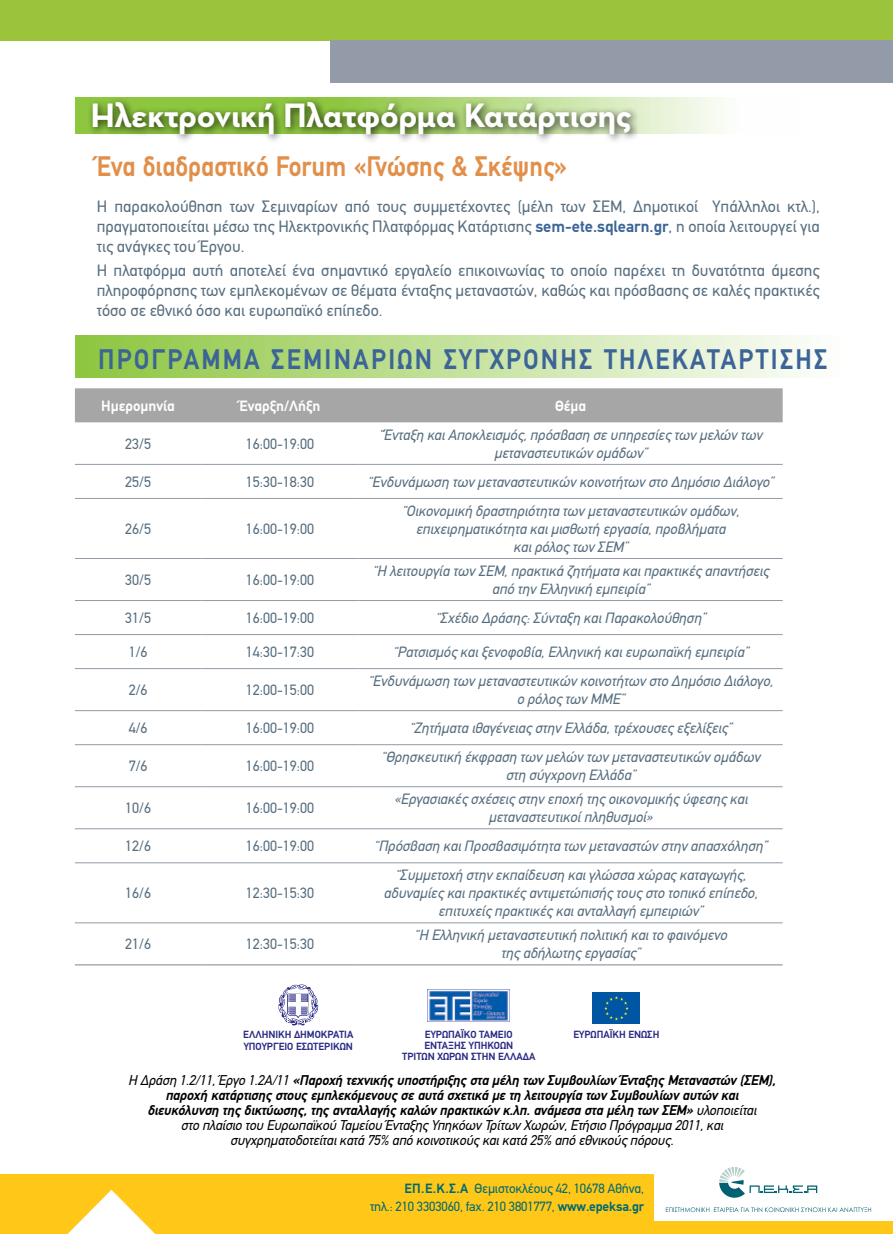
<style>
.page{position:relative;width:893px;height:1234px;background:#fff}
.page>*{position:absolute;margin:0;border:0;box-sizing:border-box;transform-origin:0 0}
.t1{font:700 34.5px "Neutraface Text Greek";letter-spacing:-.02em;color:#fff}
.t2{font:700 28.5px "PF Din Text";letter-spacing:.09em;color:#3c6497;scale:.9 1}
.t3{font:700 28.5px "PF Din Text";color:#e1904b;scale:.9 1}
.t4{font:16.5px/19.8px "PF Din Text";color:#576e7f;text-align:justify}
.t5{font:italic 15px/18px "PF Din Text";color:#576e7f;text-align:center}
.t6{font:15px "PF Din Text";color:#576e7f}
.t7{font:700 15px "PF Din Text";color:#fff}
.t8{font:italic 700 14.25px/15px "PF Din Text";letter-spacing:-.01em;color:#000;text-align:center}
.t9{font:13.5px/18px "PF Din Text";letter-spacing:-.01em;color:#006a71;text-align:right}
.t10{font:700 10.5px/12.8px "PF Din Text";color:#2a2a86}
.s1{font-weight:700;color:#3c6497}
.s2{color:#3c6497}
.s3{font-weight:400}
.s4{font-weight:700}
</style>
<div class="page">
<div style="left:0;top:0;width:893px;height:40px;background:#9bc33c"></div>
<div style="left:331px;top:40px;width:562px;height:42px;background:#929ba7"></div>
<svg style="left:75px;top:97px;width:647px;height:37px;background:#e0efcc"></svg>
<div style="left:87px;top:96px;width:554px;height:49px;background:#000;opacity:.75"></div>
<div style="left:75px;top:335px;width:767px;height:43px;background:linear-gradient(to right,#8cc53e,#fefefd)"></div>
<div style="left:75px;top:388px;width:708px;height:34px;background:#a6a6a6"></div>
<hr style="left:75px;top:464px;width:126px;height:1px;background:#929ba7">
<hr style="left:201px;top:464px;width:158px;height:1px;background:#929ba7">
<hr style="left:359px;top:464px;width:424px;height:1px;background:#929ba7">
<hr style="left:75px;top:498px;width:126px;height:1px;background:#929ba7">
<hr style="left:201px;top:498px;width:158px;height:1px;background:#929ba7">
<hr style="left:359px;top:498px;width:424px;height:1px;background:#929ba7">
<hr style="left:75px;top:558px;width:126px;height:1px;background:#929ba7">
<hr style="left:201px;top:558px;width:158px;height:1px;background:#929ba7">
<hr style="left:359px;top:558px;width:424px;height:1px;background:#929ba7">
<hr style="left:75px;top:600px;width:126px;height:1px;background:#929ba7">
<hr style="left:201px;top:600px;width:158px;height:1px;background:#929ba7">
<hr style="left:359px;top:600px;width:424px;height:1px;background:#929ba7">
<hr style="left:75px;top:634px;width:126px;height:1px;background:#929ba7">
<hr style="left:201px;top:634px;width:158px;height:1px;background:#929ba7">
<hr style="left:359px;top:634px;width:424px;height:1px;background:#929ba7">
<hr style="left:75px;top:668px;width:126px;height:1px;background:#929ba7">
<hr style="left:201px;top:668px;width:158px;height:1px;background:#929ba7">
<hr style="left:359px;top:668px;width:424px;height:1px;background:#929ba7">
<hr style="left:75px;top:710px;width:126px;height:1px;background:#929ba7">
<hr style="left:201px;top:710px;width:158px;height:1px;background:#929ba7">
<hr style="left:359px;top:710px;width:424px;height:1px;background:#929ba7">
<hr style="left:75px;top:744px;width:126px;height:1px;background:#929ba7">
<hr style="left:201px;top:744px;width:158px;height:1px;background:#929ba7">
<hr style="left:359px;top:744px;width:424px;height:1px;background:#929ba7">
<hr style="left:75px;top:786px;width:126px;height:1px;background:#929ba7">
<hr style="left:201px;top:786px;width:158px;height:1px;background:#929ba7">
<hr style="left:359px;top:786px;width:424px;height:1px;background:#929ba7">
<hr style="left:75px;top:828px;width:126px;height:1px;background:#929ba7">
<hr style="left:201px;top:828px;width:158px;height:1px;background:#929ba7">
<hr style="left:359px;top:828px;width:424px;height:1px;background:#929ba7">
<hr style="left:75px;top:862px;width:126px;height:1px;background:#929ba7">
<hr style="left:201px;top:862px;width:158px;height:1px;background:#929ba7">
<hr style="left:359px;top:862px;width:424px;height:1px;background:#929ba7">
<hr style="left:75px;top:922px;width:126px;height:1px;background:#929ba7">
<hr style="left:201px;top:922px;width:158px;height:1px;background:#929ba7">
<hr style="left:359px;top:922px;width:424px;height:1px;background:#929ba7">
<hr style="left:75px;top:964px;width:126px;height:1px;background:#7c8692">
<hr style="left:201px;top:964px;width:158px;height:1px;background:#7c8692">
<hr style="left:359px;top:964px;width:424px;height:1px;background:#7c8692">
<svg style="left:278px;top:984px;width:40px;height:41px"></svg>
<div style="left:593px;top:992px;width:47px;height:32px;background:#0056a3"></div>
<svg style="left:604px;top:996px;width:25px;height:24px"></svg>
<img style="left:428px;top:989px;width:82px;height:31px">
<div style="left:0;top:1174px;width:893px;height:59px;background:#ffc718"></div>
<svg style="left:68px;top:1189px;width:86px;height:44px"></svg>
<div style="left:654px;top:1159px;width:239px;height:61px;background:#fff"></div>
<svg style="left:666px;top:1207px;width:205px;height:4px"></svg>
<svg style="left:719px;top:1167px;width:98px;height:30px"></svg>
<h1 class="t1" style="left:91px;top:94px;width:543px">Ηλεκτρονική Πλατφόρμα Κατάρτισης</h1>
<h2 class="t3" style="left:97px;top:150px;width:524px">Ένα διαδραστικό Forum «Γνώσης &amp; Σκέψης»</h2>
<p class="t4" style="left:97px;top:197px;width:724px">Η παρακολούθηση των Σεμιναρίων από τους συμμετέχοντες (μέλη των ΣΕΜ, Δημοτικοί Υπάλληλοι κτλ.), πραγματοποιείται μέσω της Ηλεκτρονικής Πλατφόρμας Κατάρτισης <span class="s1">sem-ete.sqlearn.gr</span><span class="s2">,</span> η οποία λειτουργεί για τις ανάγκες του Έργου.</p>
<p class="t4" style="left:97px;top:260px;width:724px">Η πλατφόρμα αυτή αποτελεί ένα σημαντικό εργαλείο επικοινωνίας το οποίο παρέχει τη δυνατότητα άμεσης πληροφόρησης των εμπλεκομένων σε θέματα ένταξης μεταναστών, καθώς και πρόσβασης σε καλές πρακτικές τόσο σε εθνικό όσο και ευρωπαϊκό επίπεδο.</p>
<h2 class="t2" style="left:98px;top:342px;width:812px">ΠΡΟΓΡΑΜΜΑ ΣΕΜΙΝΑΡΙΩΝ ΣΥΓΧΡΟΝ ΗΣ ΤΗΛΕΚΑΤΑΡΤΙΣΗΣ</h2>
<p class="t7" style="left:101px;top:397px;width:75px">Ημερομηνία</p>
<p class="t7" style="left:239px;top:397px;width:83px">Έναρξη/Λήξη</p>
<p class="t7" style="left:555px;top:397px;width:33px">Θέμα</p>
<p class="t6" style="left:125px;top:435px;width:27px">23/5</p>
<p class="t6" style="left:246px;top:435px;width:70px">16:00-19:00</p>
<p class="t5" style="left:379px;top:426px;width:385px">“Ένταξη και Αποκλεισμός, πρόσβαση σε υπηρεσίες των μελών των μεταναστευτικών ομάδων”</p>
<p class="t6" style="left:125px;top:473px;width:27px">25/5</p>
<p class="t6" style="left:246px;top:473px;width:70px">15:30-18:30</p>
<p class="t5" style="left:367px;top:473px;width:408px">“Ενδυνάμωση των μεταναστευτικών κοινοτήτων στο Δημόσιο Διάλογο”</p>
<p class="t6" style="left:125px;top:520px;width:27px">26/5</p>
<p class="t6" style="left:246px;top:520px;width:70px">16:00-19:00</p>
<p class="t5" style="left:402px;top:502px;width:339px">“Οικονομική δραστηριότητα των μεταναστευτικών ομάδων, επιχειρηματικότητα και μισθωτή εργασία, προβλήματα<br>και ρόλος των ΣΕΜ”</p>
<p class="t6" style="left:125px;top:571px;width:27px">30/5</p>
<p class="t6" style="left:246px;top:571px;width:70px">16:00-19:00</p>
<p class="t5" style="left:372px;top:562px;width:398px">“Η λειτουργία των ΣΕΜ, πρακτικά ζητήματα και πρακτικές απαντήσεις από την Ελληνική εμπειρία”</p>
<p class="t6" style="left:125px;top:609px;width:27px">31/5</p>
<p class="t6" style="left:246px;top:609px;width:70px">16:00-19:00</p>
<p class="t5" style="left:435px;top:609px;width:272px">“Σχέδιο Δράσης: Σύνταξη και Παρακολούθηση”</p>
<p class="t6" style="left:129px;top:643px;width:20px">1/6</p>
<p class="t6" style="left:246px;top:643px;width:70px">14:30-17:30</p>
<p class="t5" style="left:393px;top:643px;width:357px">“Ρατσισμός και ξενοφοβία, Ελληνική και ευρωπαϊκή εμπειρία”</p>
<p class="t6" style="left:129px;top:681px;width:20px">2/6</p>
<p class="t6" style="left:246px;top:681px;width:70px">12:00-15:00</p>
<p class="t5" style="left:368px;top:672px;width:407px">“Ενδυνάμωση των μεταναστευτικών κοινοτήτων στο Δημόσιο Διάλογο, ο ρόλος των ΜΜΕ”</p>
<p class="t6" style="left:129px;top:719px;width:20px">4/6</p>
<p class="t6" style="left:246px;top:719px;width:70px">16:00-19:00</p>
<p class="t5" style="left:409px;top:719px;width:324px">“Ζητήματα ιθαγένειας στην Ελλάδα, τρέχουσες εξελίξεις”</p>
<p class="t6" style="left:129px;top:757px;width:20px">7/6</p>
<p class="t6" style="left:246px;top:757px;width:70px">16:00-19:00</p>
<p class="t5" style="left:381px;top:748px;width:380px">“Θρησκευτική έκφραση των μελών των μεταναστευτικών ομάδων στη σύγχρονη Ελλάδα”</p>
<p class="t6" style="left:125px;top:799px;width:27px">10/6</p>
<p class="t6" style="left:246px;top:799px;width:70px">16:00-19:00</p>
<p class="t5" style="left:394px;top:790px;width:355px">«Εργασιακές σχέσεις στην εποχή της οικονομικής ύφεσης και μεταναστευτικοί πληθυσμοί»</p>
<p class="t6" style="left:125px;top:837px;width:27px">12/6</p>
<p class="t6" style="left:246px;top:837px;width:70px">16:00-19:00</p>
<p class="t5" style="left:374px;top:837px;width:395px">“Πρόσβαση και Προσβασιμότητα των μεταναστών στην απασχόληση”</p>
<p class="t6" style="left:125px;top:884px;width:27px">16/6</p>
<p class="t6" style="left:246px;top:884px;width:70px">12:30-15:30</p>
<p class="t5" style="left:384px;top:866px;width:376px">“Συμμετοχή στην εκπαίδευση και γλώσσα χώρας καταγωγής, αδυναμίες και πρακτικές αντιμετώπισής τους στο τοπικό επίπεδο, επιτυχείς πρακτικές και ανταλλαγή εμπειριών”</p>
<p class="t6" style="left:125px;top:935px;width:27px">21/6</p>
<p class="t6" style="left:246px;top:935px;width:70px">12:30-15:30</p>
<p class="t5" style="left:414px;top:926px;width:314px">“Η Ελληνική μεταναστευτική πολιτική και το φαινόμενο της αδήλωτης εργασίας”</p>
<p class="t10" style="left:243px;top:1027px;width:112px">ΕΛΛΗΝΙΚΗ ∆ΗΜΟΚΡΑΤΙΑ<br>ΥΠΟΥΡΓΕΙΟ ΕΣΩΤΕΡΙΚΩΝ</p>
<p class="t10" style="left:425px;top:1027px;width:89px">ΕΥΡΩΠΑΪΚΟ ΤΑΜΕΙΟ</p>
<p class="t10" style="left:573px;top:1027px;width:87px">ΕΥΡΩΠΑΪΚΗ ΕΝΩΣΗ</p>
<p class="t10" style="left:402px;top:1039px;width:134px;line-height:11.2px;text-align:center">ΕΝΤΑΞΗΣ ΥΠΗΚΟΩΝ<br>ΤΡΙΤΩΝ ΧΩΡΩΝ ΣΤΗΝ ΕΛΛΑ∆Α</p>
<p class="t8" style="left:128px;top:1072px;width:649px"><span class="s3">Η Δράση 1.2/11, Έργο 1.2Α/11</span> «Παροχή τεχνικής υποστήριξης στα μέλη των Συμβουλίων Ένταξης Μεταναστών (ΣΕΜ), παροχή κατάρτισης στους εμπλεκόμενους σε αυτά σχετικά με τη λειτουργία των Συμβουλίων αυτών και διευκόλυνση της δικτύωσης, της ανταλλαγής καλών πρακτικών κ.λπ. ανάμεσα στα μέλη των ΣΕΜ» <span class="s3">υλοποιείται<br>στο πλαίσιο του Ευρωπαϊκού Ταμείου Ένταξης Υπηκόων Τρίτων Χωρών, Ετήσιο Πρόγραμμα 2011, και συγχρηματοδοτείται κατά 75% από κοινοτικούς και κατά 25% από εθνικούς πόρους.</span></p>
<p class="t9" style="left:370px;top:1178px;width:276px"><span class="s4">ΕΠ.Ε.Κ.Σ.Α</span> Θεμιστοκλέους 42, 10678 Αθήνα,<br>τηλ.: 210 3303060, fax. 210 3801777, <span class="s4">www.epeksa.gr</span></p>
</div>
